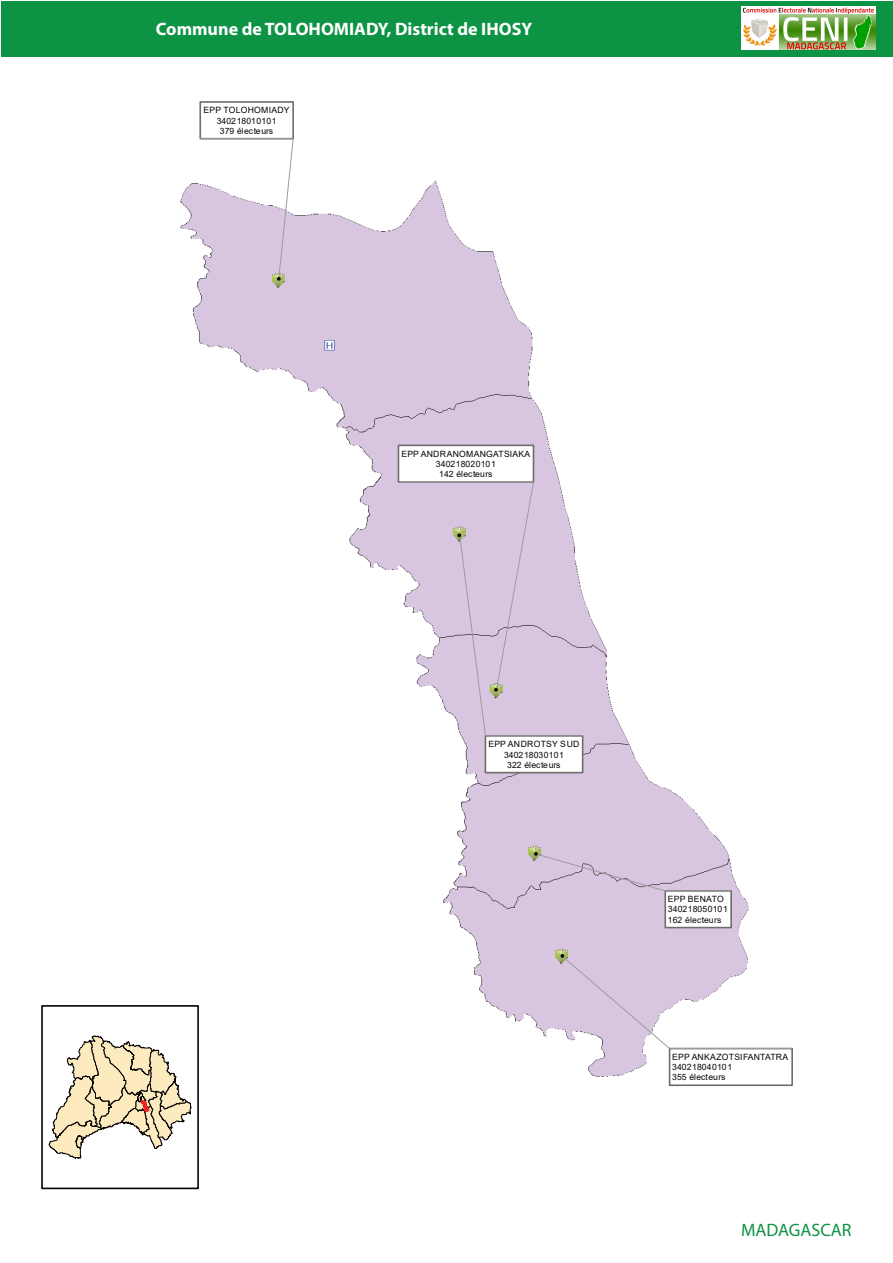
<style>
.page{position:relative;width:893px;height:1263px;background:#fff}
.page>*{position:absolute;margin:0;border:0;box-sizing:border-box;transform-origin:0 0}
.t1{font:700 18px "Myriad Pro";color:#fff}
.t2{font:18px "Myriad Pro";color:#0d9344}
.t3{font:8.7px/10.2px "Arial";letter-spacing:.015em;color:#050505;text-align:center}
</style>
<div class="page">
<div style="left:2px;top:1px;width:891px;height:55px;background:#0d9344"></div>
<img style="left:741px;top:7px;width:134px;height:43px">
<img style="left:180px;top:139px;width:612px;height:948px">
<div style="left:199px;top:101px;width:95px;height:38px;background:#fff;border:2px solid #6f6e6f"></div>
<svg style="left:200px;top:138px;width:94px;height:143px"></svg>
<div style="left:398px;top:445px;width:136px;height:38px;background:#fff;border:2px solid #6f6e6f"></div>
<div style="left:485px;top:735px;width:98px;height:38px;background:#fff;border:2px solid #6f6e6f"></div>
<svg style="left:398px;top:482px;width:185px;height:254px;background:#dbcbe1"></svg>
<div style="left:669px;top:1048px;width:124px;height:38px;background:#fff;border:2px solid #6f6e6f"></div>
<svg style="left:561px;top:954px;width:232px;height:95px"></svg>
<div style="left:664px;top:890px;width:68px;height:38px;background:#fff;border:2px solid #6f6e6f"></div>
<svg style="left:534px;top:852px;width:198px;height:39px;background:#d2c0da"></svg>
<div style="left:42px;top:1006px;width:156px;height:182px;background:#fff"></div>
<svg style="left:49px;top:1035px;width:143px;height:124px"></svg>
<div style="left:41px;top:1005px;width:158px;height:184px;border:2px solid #050504"></div>
<h1 class="t1" style="left:156px;top:17px;width:378px">Commune de TOLOHOMIADY, District de IHOSY</h1>
<p class="t3" style="left:203px;top:105px;width:88px">EPP TOLOHOMIADY<br>340218010101<br>379 électeurs</p>
<p class="t3" style="left:401px;top:448px;width:130px">EPP ANDRANOMANGATSIAKA<br>340218020101<br>142 électeurs</p>
<p class="t3" style="left:488px;top:739px;width:92px">EPP ANDROTSY SUD<br>340218030101<br>322 électeurs</p>
<p class="t3" style="left:668px;top:894px;width:61px;text-align:left">EPP BENATO<br>340218050101<br>162 électeurs</p>
<p class="t3" style="left:672px;top:1052px;width:117px;text-align:left">EPP ANKAZOTSIFANTATRA<br>340218040101<br>355 électeurs</p>
<h1 class="t2" style="left:741px;top:1219px;width:112px">MADAGASCAR</h1>
</div>
